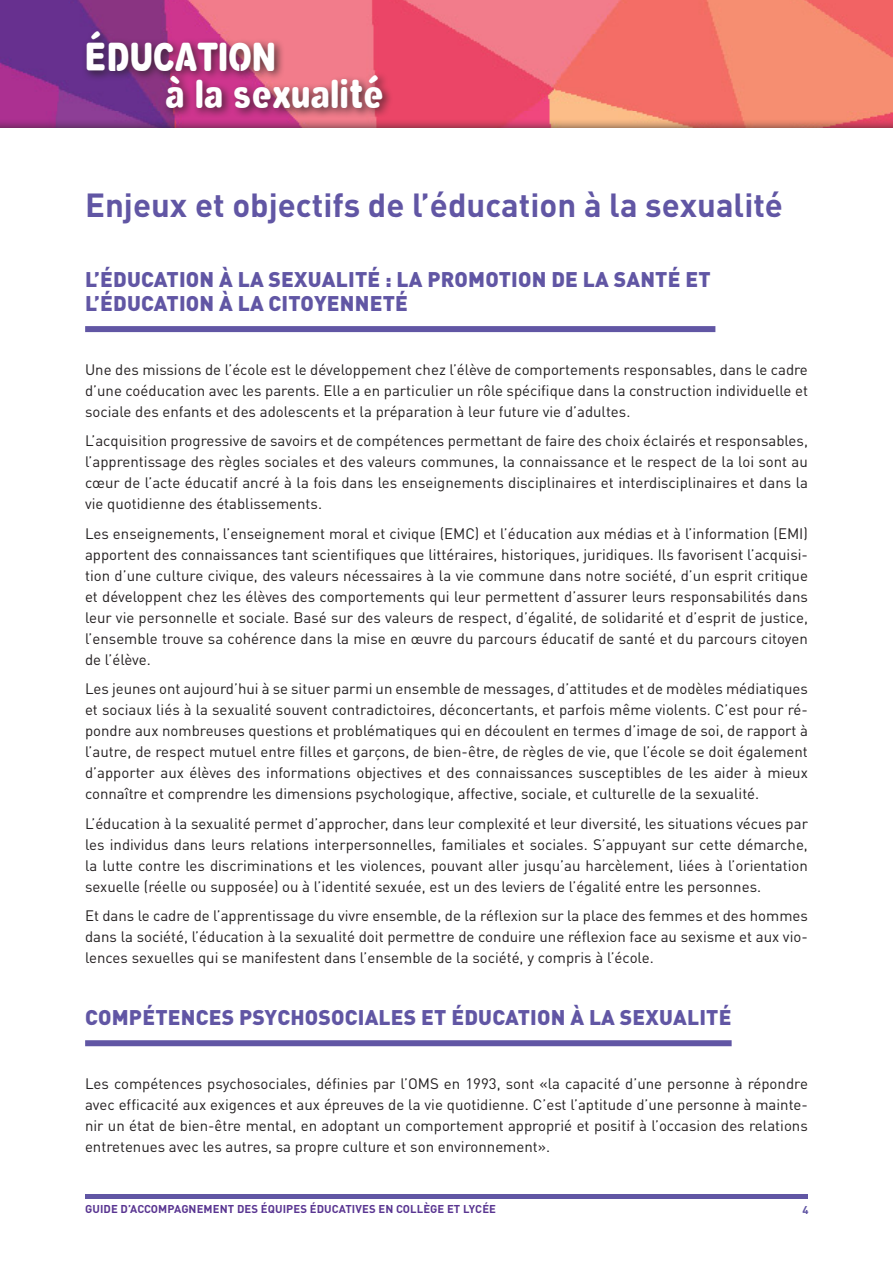
<style>
.page{position:relative;width:893px;height:1263px;background:#fff}
.page>*{position:absolute;margin:0;border:0;box-sizing:border-box;transform-origin:0 0}
.t1{font:700 39.3px/37.5px "Vinyl Cuts";color:#fff}
.T1{font:700 33px "DIN Pro";color:#6156a4}
.T2{font:900 21px/24px "DIN Pro";letter-spacing:.01em;color:#6156a4}
.t2{font:15px/21px "DIN Pro";color:#231f20;text-align:justify}
.t3{font:700 11.25px "DIN Pro";letter-spacing:.01em;color:#593591}
.t4{font:700 11.25px "DIN Pro";color:#6156a4}
</style>
<div class="page">
<hr style="left:85px;top:1194px;width:723px;height:4px;background:#6156a4">
<div style="left:0;top:0;width:893px;height:128px;background:#231f20;opacity:.75"></div>
<div style="left:82px;top:26px;width:311px;height:93px;background:#231f20;opacity:.75"></div>
<div style="left:85px;top:326px;width:630px;height:6px;background:#6156a4"></div>
<div style="left:85px;top:1040px;width:647px;height:6px;background:#6156a4"></div>
<h1 class="t1" style="left:165px;top:36px;width:221px;text-indent:-80px">ÉDUCATION<br>à la sexualité</h1>
<p class="T1" style="left:85px;top:183px;width:699px">Enjeux et objectifs de l’éducation à la sexualité</p>
<p class="T2" style="left:85px;top:267px;width:627px">L’ÉDUCATION À LA SEXUALITÉ : LA PROMOTION DE LA SANTÉ ET<br>L’ÉDUCATION À LA CITOYENNETÉ</p>
<p class="t2" style="left:85px;top:358px;width:724px">Une des missions de l’école est le développement chez l’élève de comportements responsables, dans le cadre d’une coéducation avec les parents. Elle a en particulier un rôle spécifique dans la construction individuelle et sociale des enfants et des adolescents et la préparation à leur future vie d’adultes.</p>
<p class="t2" style="left:85px;top:430px;width:724px">L’acquisition progressive de savoirs et de compétences permettant de faire des choix éclairés et responsables, l’apprentissage des règles sociales et des valeurs communes, la connaissance et le respect de la loi sont au cœur de l’acte éducatif ancré à la fois dans les enseignements disciplinaires et interdisciplinaires et dans la vie quotidienne des établissements.</p>
<p class="t2" style="left:85px;top:522px;width:724px">Les enseignements, l’enseignement moral et civique (EMC) et l’éducation aux médias et à l’information (EMI) apportent des connaissances tant scientifiques que littéraires, historiques, juridiques. Ils favorisent l’acquisi&shy;tion d’une culture civique, des valeurs nécessaires à la vie commune dans notre société, d’un esprit critique et développent chez les élèves des comportements qui leur permettent d’assurer leurs responsabilités dans leur vie personnelle et sociale. Basé sur des valeurs de respect, d’égalité, de solidarité et d’esprit de justice, l’ensemble trouve sa cohérence dans la mise en œuvre du parcours éducatif de santé et du parcours citoyen de l’élève.</p>
<p class="t2" style="left:85px;top:678px;width:724px">Les jeunes ont aujourd’hui à se situer parmi un ensemble de messages, d’attitudes et de modèles médiatiques et sociaux liés à la sexualité souvent contradictoires, déconcertants, et parfois même violents. C’est pour ré&shy;pondre aux nombreuses questions et problématiques qui en découlent en termes d’image de soi, de rapport à l’autre, de respect mutuel entre filles et garçons, de bien-être, de règles de vie, que l’école se doit également d’apporter aux élèves des informations objectives et des connaissances susceptibles de les aider à mieux connaître et comprendre les dimensions psychologique, affective, sociale, et culturelle de la sexualité.</p>
<p class="t2" style="left:85px;top:812px;width:724px">L’éducation à la sexualité permet d’approcher, dans leur complexité et leur diversité, les situations vécues par les individus dans leurs relations interpersonnelles, familiales et sociales. S’appuyant sur cette démarche, la lutte contre les discriminations et les violences, pouvant aller jusqu’au harcèlement, liées à l’orientation sexuelle (réelle ou supposée) ou à l’identité sexuée, est un des leviers de l’égalité entre les personnes.</p>
<p class="t2" style="left:85px;top:905px;width:724px">Et dans le cadre de l’apprentissage du vivre ensemble, de la réflexion sur la place des femmes et des hommes dans la société, l’éducation à la sexualité doit permettre de conduire une réflexion face au sexisme et aux vio&shy;lences sexuelles qui se manifestent dans l’ensemble de la société, y compris à l’école.</p>
<p class="T2" style="left:85px;top:1005px;width:648px">COMPÉTENCES PSYCHOSOCIALES ET ÉDUCATION À LA SEXUALITÉ</p>
<p class="t2" style="left:85px;top:1072px;width:724px">Les compétences psychosociales, définies par l’OMS en 1993, sont «la capacité d’une personne à répondre avec efficacité aux exigences et aux épreuves de la vie quotidienne. C’est l’aptitude d’une personne à mainte&shy;nir un état de bien-être mental, en adoptant un comportement approprié et positif à l’occasion des relations entretenues avec les autres, sa propre culture et son environnement».</p>
<p class="t3" style="left:85px;top:1201px;width:412px">GUIDE D’ACCOMPAGNEMENT DES ÉQUIPES ÉDUCATIVES EN COLLÈGE ET LYCÉE</p>
<p class="t4" style="left:802px;top:1202px;width:8px">4</p>
</div>
